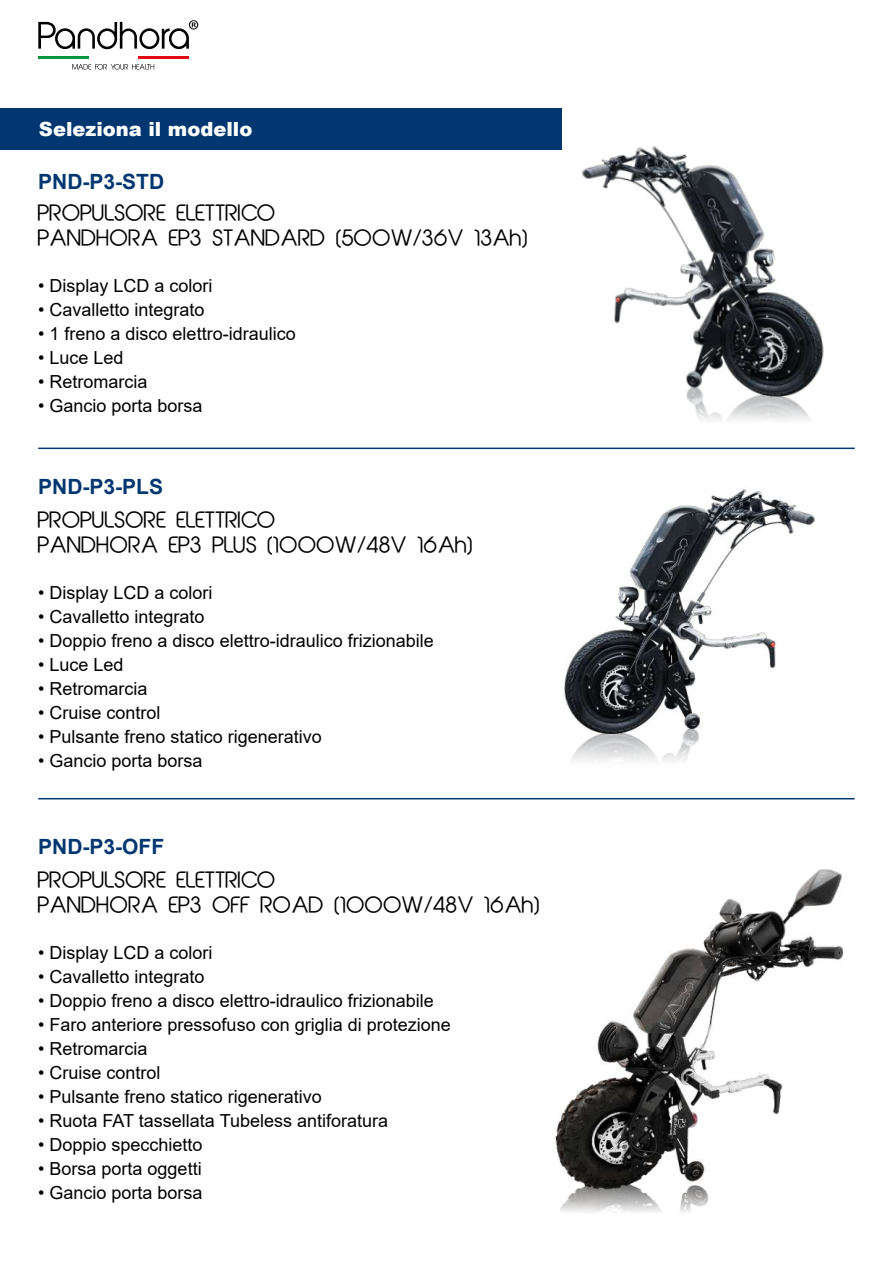
<style>
.page{position:relative;width:893px;height:1263px;background:#fff}
.page>*{position:absolute;margin:0;border:0;box-sizing:border-box;transform-origin:0 0}
.t1{font:21px/25.2px "Abeatby Kai";color:#000}
.t2{font:700 21px "Arial";color:#003770}
.t3{font:900 19.5px "Arial";color:#fff}
.t4{font:18px "Arial";color:#000}
</style>
<div class="page">
<hr style="left:38px;top:56px;width:51px;height:2px;background:#009641">
<hr style="left:139px;top:56px;width:50px;height:2px;background:#e30613">
<svg style="left:72px;top:64px;width:82px;height:6px"></svg>
<svg style="left:38px;top:20px;width:160px;height:29px"></svg>
<div style="left:0;top:108px;width:561px;height:42px;background:#003770"></div>
<hr style="left:38px;top:448px;width:817px;height:1px;background:#003770">
<hr style="left:38px;top:798px;width:817px;height:1px;background:#003770">
<img style="left:564px;top:488px;width:251px;height:273px">
<img style="left:554px;top:869px;width:288px;height:343px">
<img style="left:561px;top:140px;width:263px;height:280px">
<div style="left:705px;top:330px;width:11px;height:12px;background:#121519"></div>
<svg style="left:723px;top:241px;width:13px;height:9px"></svg>
<p class="t3" style="left:39px;top:115px;width:215px">Seleziona il modello</p>
<p class="t2" style="left:38px;top:167px;width:128px">PND-P3-STD</p>
<p class="t1" style="left:38px;top:202px;width:491px">PROPULSORE ELETTRICO<br>PANDHORA EP3 STANDARD (500W/36V 13Ah)</p>
<p class="t4" style="left:38px;top:273px;width:176px">• Display LCD a colori</p>
<p class="t4" style="left:38px;top:297px;width:168px">• Cavalletto integrato</p>
<p class="t4" style="left:38px;top:321px;width:259px">• 1 freno a disco elettro-idraulico</p>
<p class="t4" style="left:38px;top:345px;width:87px">• Luce Led</p>
<p class="t4" style="left:38px;top:369px;width:111px">• Retromarcia</p>
<p class="t4" style="left:38px;top:393px;width:166px">• Gancio porta borsa</p>
<p class="t2" style="left:38px;top:471px;width:126px">PND-P3-PLS</p>
<p class="t1" style="left:38px;top:509px;width:437px">PROPULSORE ELETTRICO<br>PANDHORA EP3 PLUS (1000W/48V 16Ah)</p>
<p class="t4" style="left:38px;top:580px;width:176px">• Display LCD a colori</p>
<p class="t4" style="left:38px;top:604px;width:168px">• Cavalletto integrato</p>
<p class="t4" style="left:38px;top:628px;width:397px">• Doppio freno a disco elettro-idraulico frizionabile</p>
<p class="t4" style="left:38px;top:652px;width:87px">• Luce Led</p>
<p class="t4" style="left:38px;top:676px;width:111px">• Retromarcia</p>
<p class="t4" style="left:38px;top:700px;width:124px">• Cruise control</p>
<p class="t4" style="left:38px;top:724px;width:285px">• Pulsante freno statico rigenerativo</p>
<p class="t4" style="left:38px;top:748px;width:166px">• Gancio porta borsa</p>
<p class="t2" style="left:38px;top:831px;width:128px">PND-P3-OFF</p>
<p class="t1" style="left:38px;top:869px;width:503px">PROPULSORE ELETTRICO<br>PANDHORA EP3 OFF ROAD (1000W/48V 16Ah)</p>
<p class="t4" style="left:38px;top:940px;width:176px">• Display LCD a colori</p>
<p class="t4" style="left:38px;top:964px;width:168px">• Cavalletto integrato</p>
<p class="t4" style="left:38px;top:988px;width:397px">• Doppio freno a disco elettro-idraulico frizionabile</p>
<p class="t4" style="left:38px;top:1012px;width:414px">• Faro anteriore pressofuso con griglia di protezione</p>
<p class="t4" style="left:38px;top:1036px;width:111px">• Retromarcia</p>
<p class="t4" style="left:38px;top:1060px;width:124px">• Cruise control</p>
<p class="t4" style="left:38px;top:1084px;width:285px">• Pulsante freno statico rigenerativo</p>
<p class="t4" style="left:38px;top:1108px;width:351px">• Ruota FAT tassellata Tubeless antiforatura</p>
<p class="t4" style="left:38px;top:1132px;width:166px">• Doppio specchietto</p>
<p class="t4" style="left:38px;top:1156px;width:165px">• Borsa porta oggetti</p>
<p class="t4" style="left:38px;top:1180px;width:166px">• Gancio porta borsa</p>
</div>
